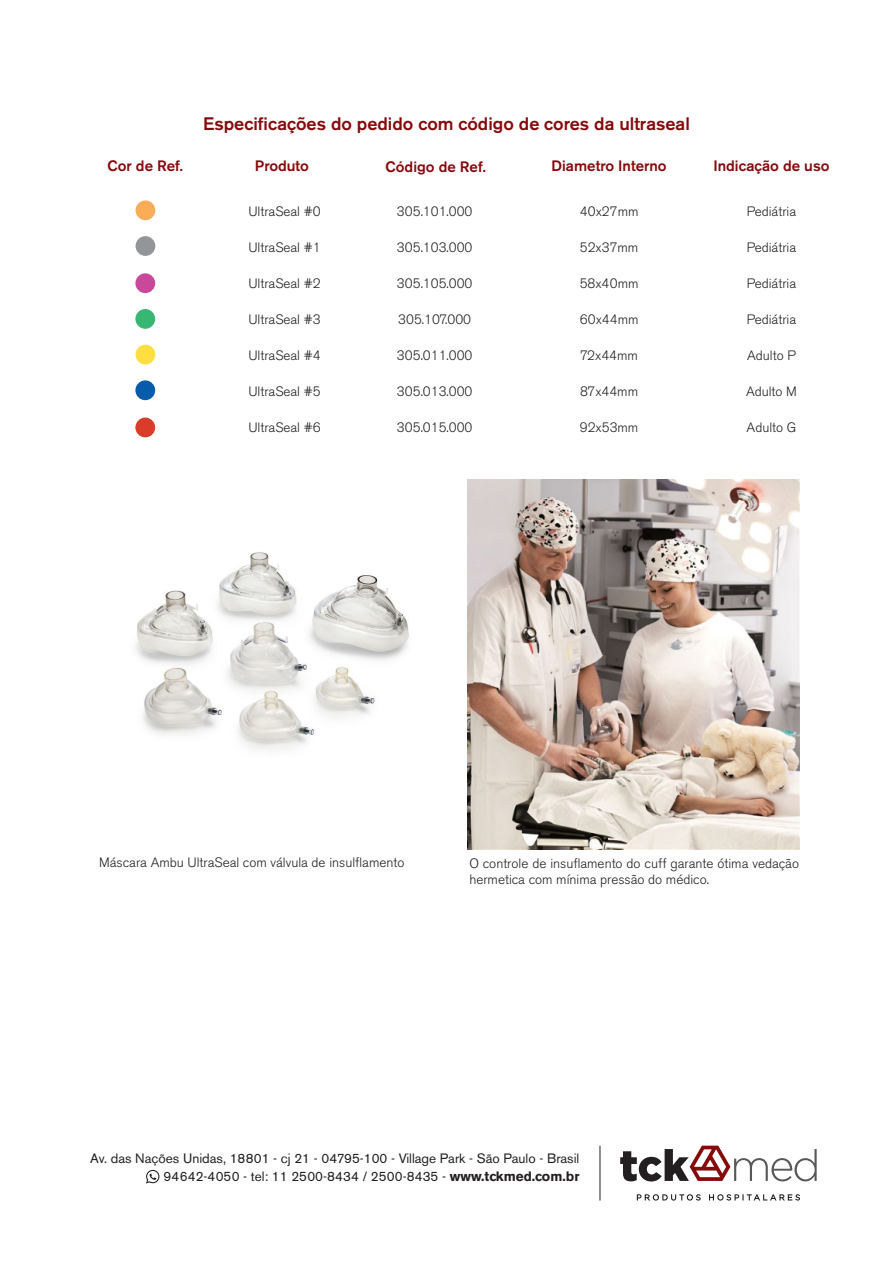
<style>
.page{position:relative;width:893px;height:1263px;background:#fff}
.page>*{position:absolute;margin:0;border:0;box-sizing:border-box;transform-origin:0 0}
.t1{font:500 18px "Akzidenz Grotesk BE";color:#86090c}
.t2{font:500 15px "Akzidenz Grotesk BE";color:#86090c}
.t3{font:300 13.5px/16.2px "Akzidenz Grotesk BE";color:#231f20}
.t4{font:13.5px "Akzidenz Grotesk BE";color:#231f20}
.s1{font-weight:700}
</style>
<div class="page">
<div style="left:136px;top:200px;width:19px;height:20px;background:#faac57;border-radius:50%"></div>
<div style="left:135px;top:273px;width:20px;height:20px;background:#c9489a;border-radius:50%"></div>
<div style="left:135px;top:380px;width:20px;height:20px;background:#075bab;border-radius:50%"></div>
<div style="left:136px;top:236px;width:19px;height:20px;background:#939598;border-radius:50%"></div>
<div style="left:136px;top:345px;width:19px;height:19px;background:#ffde41;border-radius:50%"></div>
<div style="left:135px;top:309px;width:20px;height:20px;background:#37b772;border-radius:50%"></div>
<div style="left:135px;top:418px;width:20px;height:19px;background:#d93c29;border-radius:50%"></div>
<img style="left:467px;top:479px;width:332px;height:371px">
<img style="left:136px;top:552px;width:273px;height:198px">
<svg style="left:637px;top:1194px;width:163px;height:6px"></svg>
<svg style="left:620px;top:1146px;width:197px;height:35px"></svg>
<hr style="left:600px;top:1146px;width:1px;height:54px;background:#231f20">
<svg style="left:146px;top:1170px;width:13px;height:13px"></svg>
<p class="t1" style="left:203px;top:113px;width:488px">Especificações do pedido com código de cores da ultraseal</p>
<p class="t2" style="left:107px;top:157px;width:77px">Cor de Ref.</p>
<p class="t2" style="left:255px;top:157px;width:56px">Produto</p>
<p class="t2" style="left:386px;top:158px;width:102px">Código de Ref.</p>
<p class="t2" style="left:552px;top:157px;width:116px">Diametro Interno</p>
<p class="t2" style="left:713px;top:157px;width:118px">Indicação de uso</p>
<p class="t3" style="left:248px;top:204px;width:74px">UltraSeal #0</p>
<p class="t3" style="left:248px;top:240px;width:74px">UltraSeal #1</p>
<p class="t3" style="left:248px;top:276px;width:74px">UltraSeal #2</p>
<p class="t3" style="left:248px;top:312px;width:74px">UltraSeal #3</p>
<p class="t3" style="left:248px;top:348px;width:74px">UltraSeal #4</p>
<p class="t3" style="left:248px;top:384px;width:74px">UltraSeal #5</p>
<p class="t3" style="left:248px;top:420px;width:74px">UltraSeal #6</p>
<p class="t3" style="left:397px;top:204px;width:77px">305.101.000</p>
<p class="t3" style="left:397px;top:240px;width:77px">305.103.000</p>
<p class="t3" style="left:397px;top:276px;width:77px">305.105.000</p>
<p class="t3" style="left:398px;top:312px;width:75px">305.107.000</p>
<p class="t3" style="left:397px;top:348px;width:77px">305.011.000</p>
<p class="t3" style="left:397px;top:384px;width:77px">305.013.000</p>
<p class="t3" style="left:397px;top:420px;width:77px">305.015.000</p>
<p class="t3" style="left:580px;top:204px;width:60px">40x27mm</p>
<p class="t3" style="left:580px;top:240px;width:60px">52x37mm</p>
<p class="t3" style="left:580px;top:276px;width:60px">58x40mm</p>
<p class="t3" style="left:580px;top:312px;width:60px">60x44mm</p>
<p class="t3" style="left:580px;top:348px;width:59px">72x44mm</p>
<p class="t3" style="left:580px;top:384px;width:59px">87x44mm</p>
<p class="t3" style="left:580px;top:420px;width:60px">92x53mm</p>
<p class="t3" style="left:747px;top:204px;width:51px">Pediátria</p>
<p class="t3" style="left:747px;top:240px;width:51px">Pediátria</p>
<p class="t3" style="left:747px;top:276px;width:51px">Pediátria</p>
<p class="t3" style="left:747px;top:312px;width:51px">Pediátria</p>
<p class="t3" style="left:747px;top:348px;width:50px">Adulto P</p>
<p class="t3" style="left:746px;top:384px;width:52px">Adulto M</p>
<p class="t3" style="left:747px;top:420px;width:51px">Adulto G</p>
<p class="t3" style="left:99px;top:854px;width:307px">Máscara Ambu UltraSeal com válvula de insulflamento</p>
<p class="t3" style="left:469px;top:856px;width:331px">O controle de insuflamento do cuff garante ótima vedação hermetica com mínima pressão do médico.</p>
<p class="t4" style="left:90px;top:1150px;width:491px">Av. das Nações Unidas, 18801 - cj 21 - 04795-100 - Village Park - São Paulo - Brasil</p>
<p class="t4" style="left:163px;top:1168px;width:417px">94642-4050 - tel: 11 2500-8434 / 2500-8435 - <span class="s1">www.tckmed.com.br</span></p>
</div>
